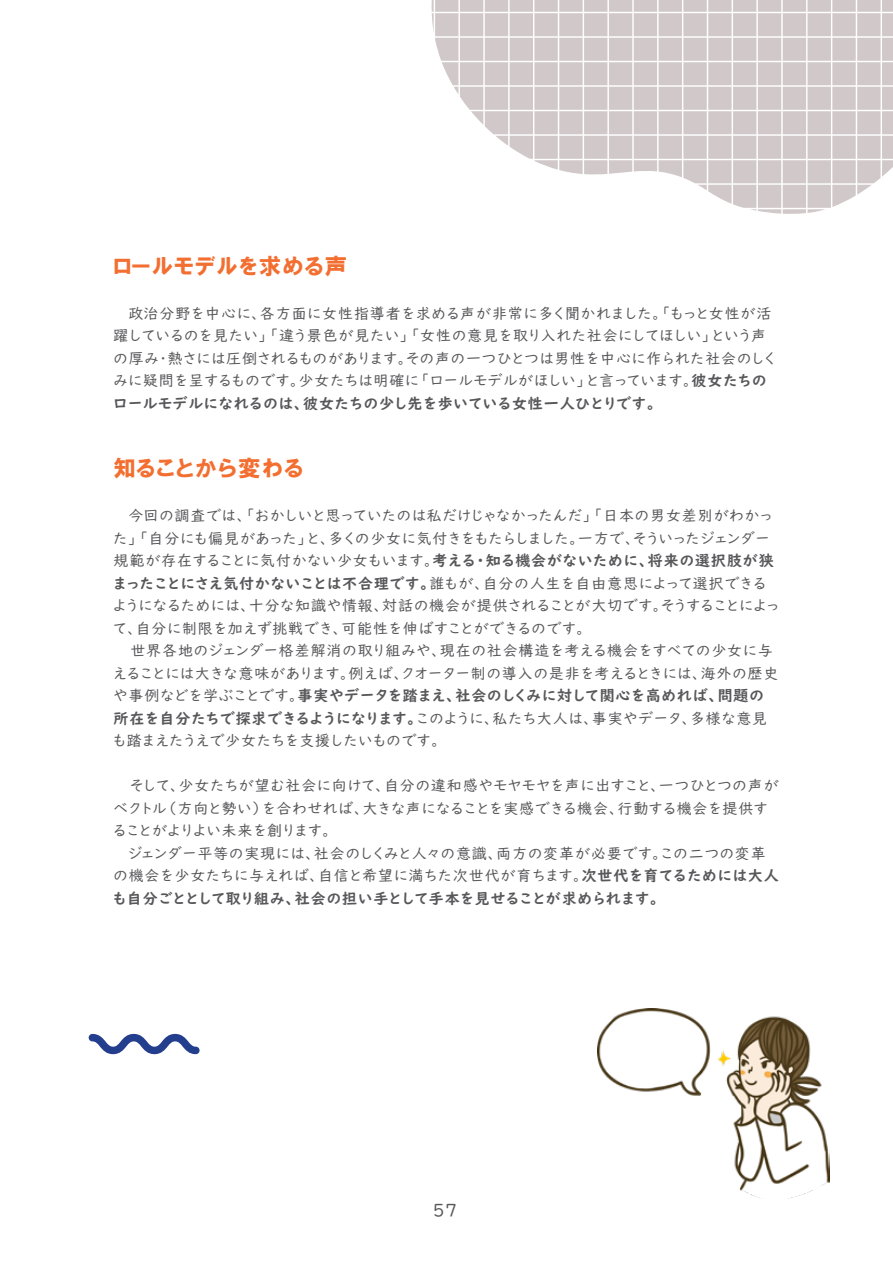
<style>
.page{position:relative;width:893px;height:1263px;background:#fff}
.page>*{position:absolute;margin:0;border:0;box-sizing:border-box;transform-origin:0 0}
.t1{font:22.5px "HGP Soei Kakugothic UB";letter-spacing:.06em;color:#f36f31}
.t2{font:18px "UD Digi Kyokasho NP R";color:#58585b}
.t3{font:15px/22.5px "UD Digi Kyokasho NK R";letter-spacing:.06em;color:#58585b}
.t4{font:15px "UD Digi Kyokasho NK B";letter-spacing:.06em;color:#58585b}
.s1{font-family:"UD Digi Kyokasho NK B"}
.s2{font-family:"UD Digi Kyokasho NK R"}
</style>
<div class="page">
<svg style="left:432px;top:0;width:461px;height:214px;fill:#d1c9c9"></svg>
<img style="left:597px;top:1008px;width:232px;height:191px">
<svg style="left:89px;top:1034px;width:111px;height:20px"></svg>
<h1 class="t1" style="left:114px;top:254px;width:235px">ロールモデルを求める声</h1>
<p class="t3" style="left:114px;top:302px;width:663px">　　政治分野を中心に、各方面に女性指導者を求める声が非常に多く聞かれました。「もっと女性が活躍しているのを見たい」「違う景色が見たい」「女性の意見を取り入れた社会にしてほしい」という声の厚み・熱さには圧倒されるものがあります。その声の一つひとつは男性を中心に作られた社会のしくみに疑問を呈するものです。少女たちは明確に「ロールモデルがほしい」と言っています。<span class="s1">彼女たちの</span></p>
<p class="t4" style="left:114px;top:394px;width:543px">ロールモデルになれるのは、彼女たちの少し先を歩いている女性一人ひとりです。</p>
<h1 class="t1" style="left:114px;top:457px;width:191px">知ることから変わる</h1>
<p class="t3" style="left:114px;top:504px;width:660px">　　今回の調査では、「おかしいと思っていたのは私だけじゃなかったんだ」「日本の男女差別がわかった」「自分にも偏見があった」と、多くの少女に気付きをもたらしました。一方で、そういったジェンダー</p>
<p class="t4" style="left:114px;top:552px;width:662px"><span class="s2">規範が存在することに気付かない少女もいます。</span>考える・知る機会がないために、将来の選択肢が狭</p>
<p class="t3" style="left:114px;top:572px;width:666px"><span class="s1">まったことにさえ気付かないことは不合理です。</span>誰もが、自分の人生を自由意思によって選択できるようになるためには、十分な知識や情報、対話の機会が提供されることが大切です。そうすることによって、自分に制限を加えず挑戦でき、可能性を伸ばすことができるのです。<br>　　世界各地のジェンダー格差解消の取り組みや、現在の社会構造を考える機会をすべての少女に与えることには大きな意味があります。例えば、クオーター制の導入の是非を考えるときには、海外の歴史</p>
<p class="t4" style="left:114px;top:687px;width:652px"><span class="s2">や事例などを学ぶことです。</span>事実やデータを踏まえ、社会のしくみに対して関心を高めれば、問題の</p>
<p class="t3" style="left:114px;top:707px;width:655px"><span class="s1">所在を自分たちで探求できるようになります。</span>このように、私たち大人は、事実やデータ、多様な意見も踏まえたうえで少女たちを支援したいものです。</p>
<p class="t3" style="left:114px;top:774px;width:667px">　　そして、少女たちが望む社会に向けて、自分の違和感やモヤモヤを声に出すこと、一つひとつの声がベクトル（方向と勢い）を合わせれば、大きな声になることを実感できる機会、行動する機会を提供することがよりよい未来を創ります。<br>　　ジェンダー平等の実現には、社会のしくみと人々の意識、両方の変革が必要です。この二つの変革の機会を少女たちに与えれば、自信と希望に満ちた次世代が育ちます。<span class="s1">次世代を育てるためには大人</span></p>
<p class="t4" style="left:114px;top:889px;width:546px">も自分ごととして取り組み、社会の担い手として手本を見せることが求められます。</p>
<p class="t2" style="left:433px;top:1200px;width:26px">57</p>
</div>
